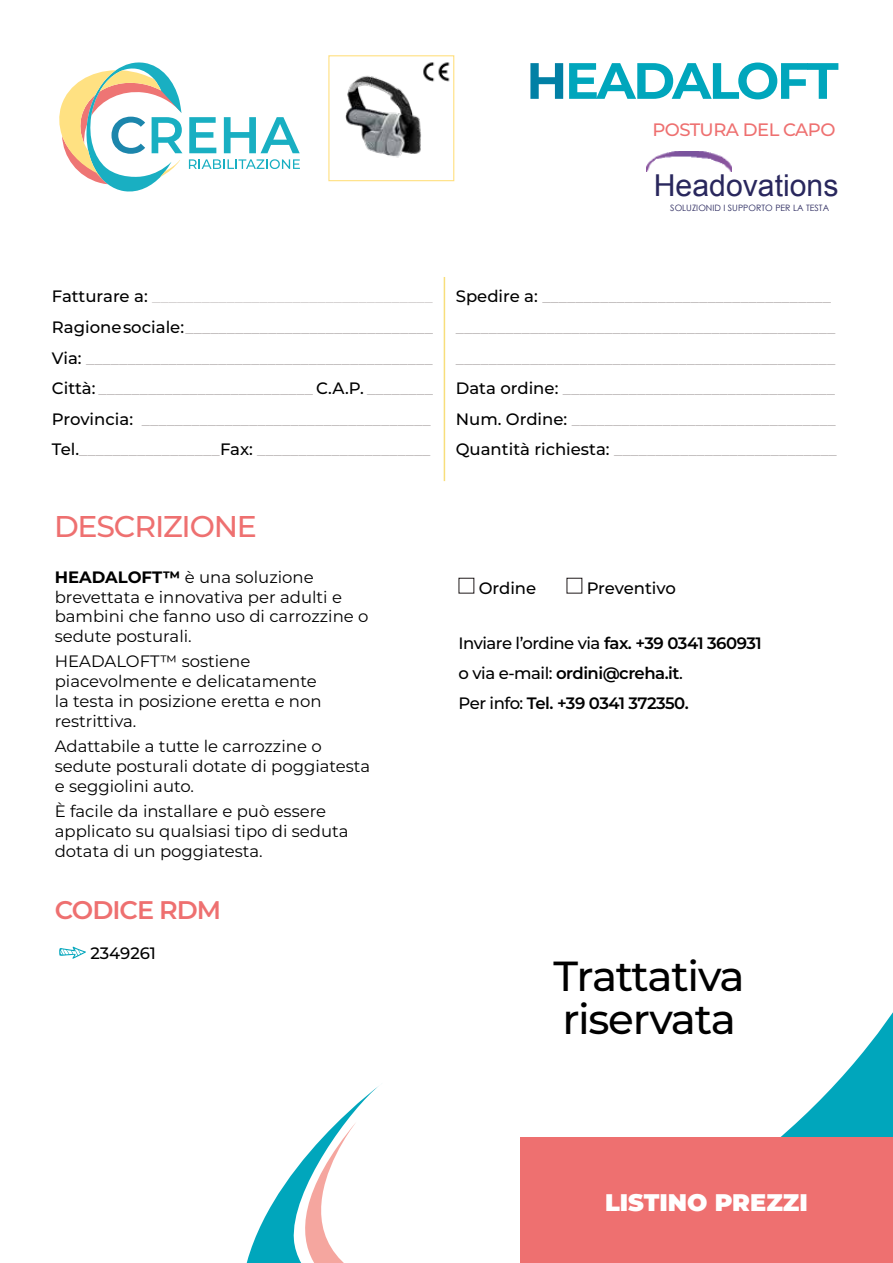
<style>
.page{position:relative;width:893px;height:1263px;background:#fff}
.page>*{position:absolute;margin:0;border:0;box-sizing:border-box;transform-origin:0 0}
.t1{font:700 51px "Montserrat";letter-spacing:-.05em;color:#00a6bc}
.t2{font:500 42px/43.5px "Montserrat";letter-spacing:-.03em;color:#000}
.t3{font:30.15px "Arial";color:#29275d}
.t4{font:500 30px "Montserrat";letter-spacing:-.04em;color:#ee7070}
.t5{font:600 25.5px "Montserrat";letter-spacing:-.04em;color:#ee7070}
.t6{font:900 24px "Montserrat";color:#fff}
.t7{font:500 18px "Montserrat";letter-spacing:-.03em;color:#ee7070}
.t8{font:500 16.5px/30.6px "Montserrat";color:#c6c2c2}
.t9{font:16.5px/19.8px "Montserrat";color:#000}
.t10{font:600 16.5px/30px "Montserrat";letter-spacing:-.03em;color:#000}
.t11{font:500 16.5px "Montserrat";color:#000}
.t12{font:8.7px "Century Gothic";color:#29275d}
.s1{color:#0180a5}
.s2{color:#28295f}
.s3{color:#000}
.s4{color:#d7d4d4}
.s5{font-weight:700}
.s6{font-weight:500}
</style>
<div class="page">
<svg style="left:59px;top:62px;width:123px;height:129px"></svg>
<svg style="left:189px;top:117px;width:27px;height:36px"></svg>
<svg style="left:224px;top:117px;width:76px;height:36px"></svg>
<svg style="left:189px;top:159px;width:111px;height:10px"></svg>
<svg style="left:339px;top:1012px;width:554px;height:125px"></svg>
<svg style="left:795px;top:1091px;width:98px;height:46px;background:#20b1c4"></svg>
<svg style="left:246px;top:1121px;width:175px;height:142px"></svg>
<hr style="left:444px;top:277px;width:1px;height:204px;background:#f8de7b">
<img style="left:345px;top:75px;width:76px;height:83px">
<div style="left:328px;top:55px;width:126px;height:126px;border:1px solid #ffe080"></div>
<img style="left:423px;top:59px;width:30px;height:24px">
<svg style="left:59px;top:946px;width:27px;height:13px"></svg>
<img style="left:646px;top:151px;width:86px;height:21px">
<div style="left:520px;top:1137px;width:373px;height:126px;background:#ee7070"></div>
<h1 class="t1" style="left:526px;top:44px;width:314px"><span class="s1">H</span>EADALOFT</h1>
<p class="t7" style="left:652px;top:117px;width:185px">POSTURA DEL CAPO</p>
<h3 class="t3" style="left:654px;top:166px;width:186px">Headovations</h3>
<p class="t12" style="left:670px;top:202px;width:160px">SOLUZIONID I <span class="s2">SUPPORTO</span> PER LA TESTA</p>
<p class="t8" style="left:52px;top:280px;width:383px"><span class="s3">Fatturare a:</span> <span class="s4">__________________________________ </span><span class="s3">Ragione sociale:</span> ______________________________ <span class="s3">Via:</span> __________________________________________ <span class="s3">Città:</span> __________________________ <span class="s3">C.A.P.</span> ________ <span class="s3">Provincia:</span> ___________________________________ <span class="s3">Tel.</span>_________________<span class="s3">Fax:</span> _____________________</p>
<p class="t8" style="left:456px;top:280px;width:383px"><span class="s3">Spedire a:</span> ___________________________________ ______________________________________________ ______________________________________________ <span class="s3">Data ordine:</span> _________________________________ <span class="s3">Num. Ordine:</span> ________________________________ <span class="s3">Quantità richiesta:</span> ___________________________</p>
<h3 class="t4" style="left:54px;top:506px;width:204px">DESCRIZIONE</h3>
<p class="t9" style="left:55px;top:566px;width:315px"><span class="s5">HEADALOFT™</span> è una soluzione brevettata e innovativa per adulti e bambini che fanno uso di carrozzine o sedute posturali.</p>
<p class="t9" style="left:55px;top:651px;width:268px">HEADALOFT™ sostiene piacevolmente e delicatamente la testa in posizione eretta e non restrittiva.</p>
<p class="t9" style="left:55px;top:736px;width:317px">Adattabile a tutte le carrozzine o sedute posturali dotate di poggiatesta e seggiolini auto.</p>
<p class="t9" style="left:55px;top:800px;width:295px">È facile da installare e può essere applicato su qualsiasi tipo di seduta dotata di un poggiatesta.</p>
<h3 class="t5" style="left:55px;top:891px;width:168px">CODICE RDM</h3>
<p class="t11" style="left:90px;top:941px;width:67px">2349261</p>
<p class="t11" style="left:479px;top:576px;width:59px">Ordine</p>
<p class="t11" style="left:587px;top:576px;width:91px">Preventivo</p>
<p class="t10" style="left:459px;top:627px;width:305px"><span class="s6">Inviare l’ordine via</span> fax. +39 0341 360931 <span class="s6">o via e-mail:</span> ordini@creha.it<span class="s6">.<br>Per info:</span> Tel. +39 0341 372350.</p>
<h2 class="t2" style="left:554px;top:952px;width:193px">Trattativa riservata</h2>
<h3 class="t6" style="left:605px;top:1184px;width:204px">LISTINO PREZZI</h3>
</div>
